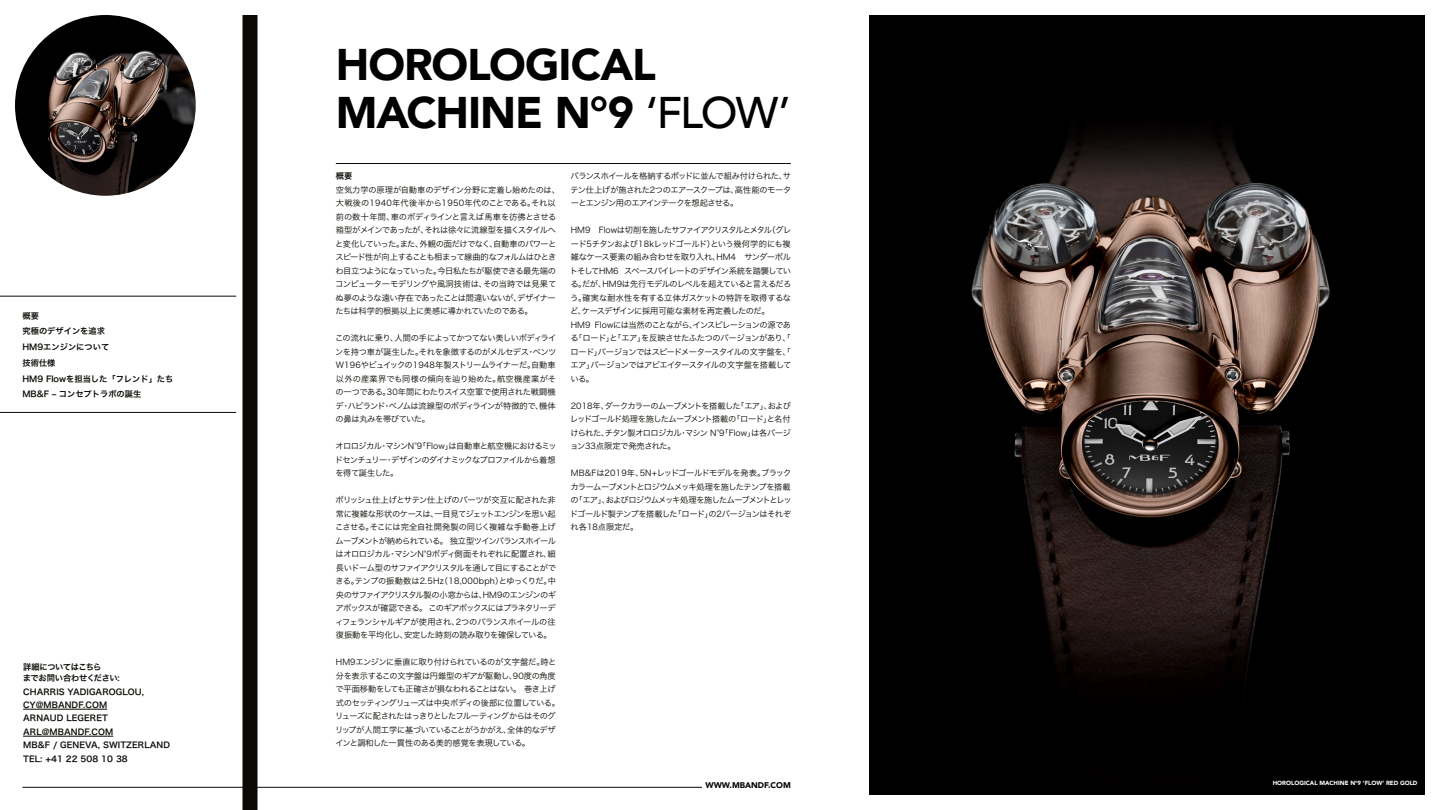
<style>
.page{position:relative;width:1440px;height:810px;background:#fff}
.page>*{position:absolute;margin:0;border:0;box-sizing:border-box;transform-origin:0 0}
.t1{font:900 44.25px/48px "Avenir";letter-spacing:-.025em;color:#000}
.t2{font:8.25px/13.5px "Hiragino Sans W3";letter-spacing:-.055em;color:#0b0904;text-align:justify}
.t3{font:8.25px/15.8px "Hiragino Sans W6";color:#0b0904}
.t4{font:8.25px/11.2px "Hiragino Sans W6";letter-spacing:-.055em;color:#0b0904}
.t5{font:900 8.25px "Avenir";color:#000}
.t6{font:900 6px "Avenir";color:#fff}
.s1{font-weight:500}
</style>
<div class="page">
<hr style="left:22px;top:787px;width:680px;height:1px;background:#0b0904">
<hr style="left:336px;top:163px;width:455px;height:1px;background:#0b0904">
<img style="left:15px;top:15px;width:181px;height:181px;border-radius:90px">
<div style="left:242px;top:15px;width:15px;height:795px;background:#0b0904"></div>
<hr style="left:0;top:296px;width:236px;height:1px;background:#0b0904">
<hr style="left:0;top:412px;width:236px;height:1px;background:#0b0904">
<hr style="left:23px;top:709px;width:84px;height:1px;background:#0b0904">
<hr style="left:23px;top:736px;width:90px;height:1px;background:#0b0904">
<img style="left:869px;top:15px;width:556px;height:780px">
<p class="t3" style="left:22px;top:307px;width:152px">概要<br>究極のデザインを追求<br>HM9エンジンについて<br>技術仕様<br>HM9 Flowを担当した「フレンド」たち<br>MB&amp;F – コンセプトラボの誕生</p>
<p class="t4" style="left:23px;top:661px;width:98px">詳細についてはこちら<br>までお問い合わせください:</p>
<p class="t3" style="left:23px;top:684px;width:148px;line-height:13.5px">CHARRIS YADIGAROGLOU,<br>CY@MBANDF.COM<br>ARNAUD LEGERET<br>ARL@MBANDF.COM<br>MB&amp;F / GENEVA, SWITZERLAND<br>TEL: +41 22 508 10 38</p>
<h1 class="t1" style="left:336px;top:40px;width:457px">HOROLOGICAL<br>MACHINE N°9 <span class="s1">‘FLOW’</span></h1>
<p class="t3" style="left:336px;top:168px;width:18px">概要</p>
<p class="t2" style="left:335px;top:182px;width:226px;text-align:left">空気力学の原理が自動車のデザイン分野に定着し始めたのは、大戦後の1940年代後半から1950年代のことである。それ以前の数十年間、車のボディラインと言えば馬車を彷彿とさせる箱型がメインであったが、それは徐々に流線型を描くスタイルへと変化していった。また、外観の面だけでなく、自動車のパワーとスピード性が向上することも相まって線曲的なフォルムはひときわ目立つようになっていった。今日私たちが駆使できる最先端のコンピューターモデリングや風洞技術は、その当時では見果てぬ夢のような遠い存在であったことは間違いないが、デザイナーたちは科学的根拠以上に美感に導かれていたのである。</p>
<p class="t2" style="left:335px;top:331px;width:223px">この流れに乗り、人間の手によってかつてない美しいボディラインを持つ車が誕生した。それを象徴するのがメルセデス・ベンツW196やビュイックの1948年製ストリームライナーだ。自動車以外の産業界でも同様の傾向を辿り始めた。航空機産業がその一つである。30年間にわたりスイス空軍で使用された戦闘機デ・ハビランド・ベノムは流線型のボディラインが特徴的で、機体の鼻は丸みを帯びていた。</p>
<p class="t2" style="left:335px;top:439px;width:223px">オロロジカル・マシンN°9「Flow」は自動車と航空機におけるミッドセンチュリー・デザインのダイナミックなプロファイルから着想を得て誕生した。</p>
<p class="t2" style="left:335px;top:493px;width:222px">ポリッシュ仕上げとサテン仕上げのパーツが交互に配された非常に複雑な形状のケースは、一目見てジェットエンジンを思い起こさせる。そこには完全自社開発製の同じく複雑な手動巻上げムーブメントが納められている。 独立型ツインバランスホイールはオロロジカル・マシンN°9ボディ側面それぞれに配置され、細長いドーム型のサファイアクリスタルを通して目にすることができる。テンプの振動数は2.5Hz（18,000bph）とゆっくりだ。中央のサファイアクリスタル製の小窓からは、HM9のエンジンのギアボックスが確認できる。 このギアボックスにはプラネタリーディフェランシャルギアが使用され、2つのバランスホイールの往復振動を平均化し、安定した時刻の読み取りを確保している。</p>
<p class="t2" style="left:335px;top:655px;width:226px;text-align:left">HM9エンジンに垂直に取り付けられているのが文字盤だ。時と分を表示するこの文字盤は円錐型のギアが駆動し、90度の角度で平面移動をしても正確さが損なわれることはない。 巻き上げ式のセッティングリューズは中央ボディの後部に位置している。リューズに配されたはっきりとしたフルーティングからはそのグリップが人間工学に基づいていることがうかがえ、全体的なデザインと調和した一貫性のある美的感覚を表現している。</p>
<p class="t2" style="left:571px;top:169px;width:222px">バランスホイールを格納するポッドに並んで組み付けられた、サテン仕上げが施された2つのエアースクープは、高性能のモーターとエンジン用のエアインテークを想起させる。</p>
<p class="t2" style="left:570px;top:223px;width:223px;text-align:left">HM9 Flowは切削を施したサファイアクリスタルとメタル（グレード5チタンおよび18kレッドゴールド）という幾何学的にも複雑なケース要素の組み合わせを取り入れ、HM4 サンダーボルトそしてHM6 スペースパイレートのデザイン系統を踏襲している。だが、HM9は先行モデルのレベルを超えていると言えるだろう。確実な耐水性を有する立体ガスケットの特許を取得するなど、ケースデザインに採用可能な素材を再定義したのだ。<br>HM9 Flowには当然のことながら、インスピレーションの源である「ロード」と「エア」を反映させたふたつのバージョンがあり、「ロード」バージョンではスピードメータースタイルの文字盤を、「エア」バージョンではアビエイタースタイルの文字盤を搭載している。</p>
<p class="t2" style="left:570px;top:398px;width:222px">2018年、ダークカラーのムーブメントを搭載した「エア」、およびレッドゴールド処理を施したムーブメント搭載の「ロード」と名付けられた、チタン製オロロジカル・マシン N°9「Flow」は各バージョン33点限定で発売された。</p>
<p class="t2" style="left:570px;top:466px;width:223px">MB&amp;Fは2019年、5N+レッドゴールドモデルを発表。ブラックカラームーブメントとロジウムメッキ処理を施したテンプを搭載の「エア」、およびロジウムメッキ処理を施したムーブメントとレッドゴールド製テンプを搭載した「ロード」の2バージョンはそれぞれ各18点限定だ。</p>
<p class="t5" style="left:705px;top:778px;width:87px">WWW.MBANDF.COM</p>
<p class="t6" style="left:1273px;top:778px;width:146px">HOROLOGICAL MACHINE N°9 ‘FLOW’ RED GOLD</p>
</div>
